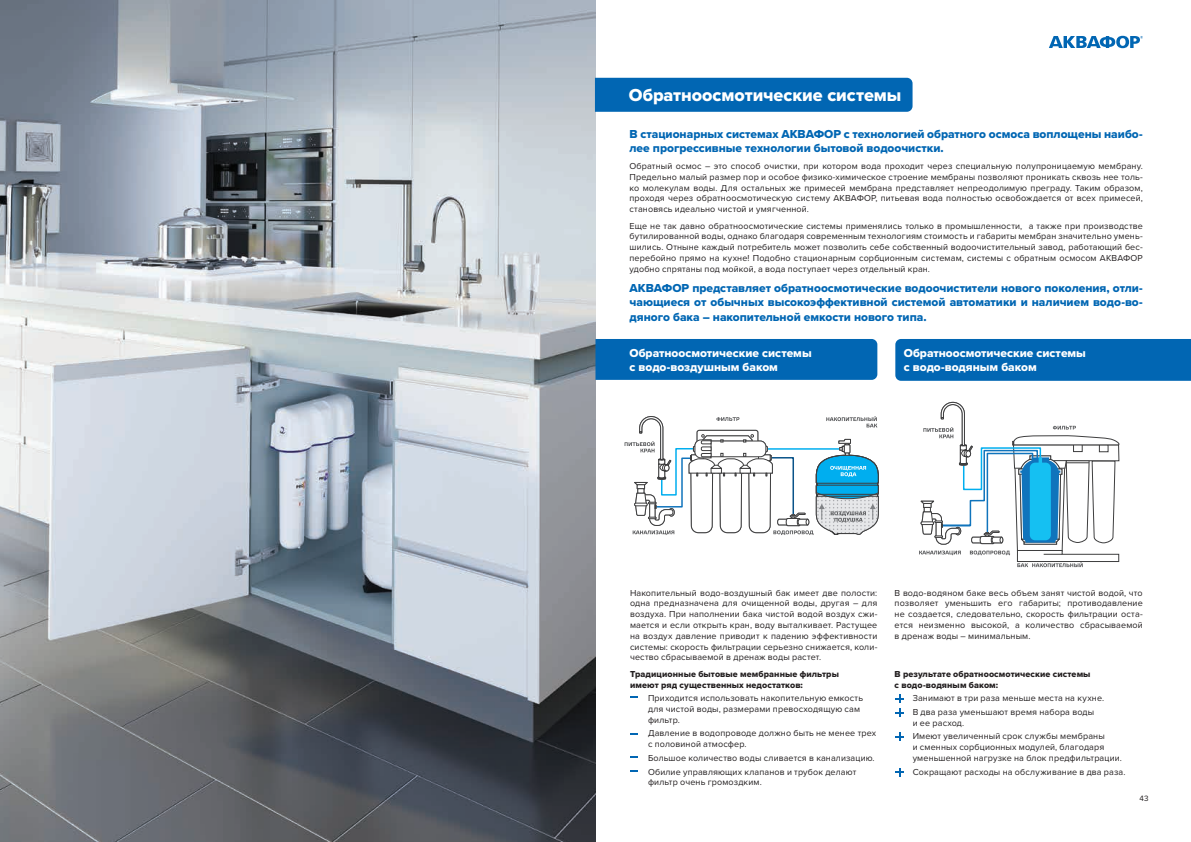
<style>
.page{position:relative;width:1191px;height:842px;background:#fff}
.page>*{position:absolute;margin:0;border:0;box-sizing:border-box;transform-origin:0 0}
.t1{font:18px "Proxima Nova Extrabld";letter-spacing:-.005em;color:#fff}
.t2{font:12px/14.4px "Proxima Nova Extrabld";color:#0166b3}
.t3{font:12px/14.4px "Proxima Nova Extrabld";color:#fff}
.t4{font:9px/10.8px "Proxima Nova";letter-spacing:.015em;color:#231f20}
.t5{font:9px/10.8px "Proxima Nova Extrabld";letter-spacing:.01em;color:#231f20}
.t6{font:8px "Proxima Nova";color:#231f20}
</style>
<div class="page">
<img style="left:0;top:0;width:595px;height:842px">
<svg style="left:624px;top:416px;width:255px;height:119px"></svg>
<svg style="left:919px;top:401px;width:201px;height:166px"></svg>
<svg style="left:895px;top:694px;width:9px;height:23px"></svg>
<svg style="left:895px;top:732px;width:9px;height:9px"></svg>
<svg style="left:895px;top:768px;width:9px;height:9px"></svg>
<svg style="left:630px;top:756px;width:7px;height:2px"></svg>
<svg style="left:630px;top:770px;width:7px;height:2px"></svg>
<svg style="left:1049px;top:36px;width:93px;height:12px"></svg>
<div style="left:595px;top:78px;width:317px;height:34px;background:#0166b3"></div>
<div style="left:595px;top:339px;width:282px;height:41px;background:#0166b3"></div>
<div style="left:895px;top:339px;width:296px;height:42px;background:#0166b3"></div>
<h1 class="t1" style="left:629px;top:81px;width:274px">Обратноосмотические системы</h1>
<h2 class="t2" style="left:629px;top:127px;width:515px">В стационарных системах АКВАФОР с технологией обратного осмоса воплощены наибо&shy;лее прогрессивные технологии бытовой водоочистки.</h2>
<p class="t4" style="left:629px;top:160px;width:515px;text-align:justify">Обратный осмос – это способ очистки, при котором вода проходит через специальную полупроницаемую мембрану.<br>Предельно малый размер пор и особое физико-химическое строение мембраны позволяют проникать сквозь нее толь&shy;ко молекулам воды. Для остальных же примесей мембрана представляет непреодолимую преграду. Таким образом, проходя через обратноосмотическую систему АКВАФОР, питьевая вода полностью освобождается от всех примесей, становясь идеально чистой и умягченной.</p>
<p class="t4" style="left:629px;top:220px;width:515px;text-align:justify">Еще не так давно обратноосмотические системы применялись только в промышленности, а также при производстве бутилированной воды, однако благодаря современным технологиям стоимость и габариты мембран значительно умень&shy;шились. Отныне каждый потребитель может позволить себе собственный водоочистительный завод, работающий бес&shy;перебойно прямо на кухне! Подобно стационарным сорбционным системам, системы с обратным осмосом АКВАФОР удобно спрятаны под мойкой, а вода поступает через отдельный кран.</p>
<h2 class="t2" style="left:629px;top:280px;width:515px;text-align:justify">АКВАФОР представляет обратноосмотические водоочистители нового поколения, отли&shy;чающиеся от обычных высокоэффективной системой автоматики и наличием водо-во&shy;дяного бака – накопительной емкости нового типа.</h2>
<h2 class="t3" style="left:629px;top:346px;width:184px">Обратноосмотические системы с водо-воздушным баком</h2>
<h2 class="t3" style="left:904px;top:346px;width:184px">Обратноосмотические системы с водо-водяным баком</h2>
<p class="t4" style="left:630px;top:587px;width:249px;text-align:justify">Накопительный водо-воздушный бак имеет две полости: одна предназначена для очищенной воды, другая – для воздуха. При наполнении бака чистой водой воздух сжи&shy;мается и если открыть кран, воду выталкивает. Растущее на воздух давление приводит к падению эффективности системы: скорость фильтрации серьезно снижается, коли&shy;чество сбрасываемой в дренаж воды растет.</p>
<p class="t5" style="left:630px;top:668px;width:210px">Традиционные бытовые мембранные фильтры имеют ряд существенных недостатков:</p>
<p class="t4" style="left:648px;top:692px;width:216px">Приходится использовать накопительную емкость для чистой воды, размерами превосходящую сам фильтр.</p>
<p class="t4" style="left:648px;top:728px;width:230px">Давление в водопроводе должно быть не менее трех с половиной атмосфер.</p>
<p class="t4" style="left:648px;top:751px;width:228px;line-height:13.6px">Большое количество воды сливается в канализацию.<br>Обилие управляющих клапанов и трубок делают</p>
<p class="t4" style="left:648px;top:776px;width:115px">фильтр очень громоздким.</p>
<p class="t4" style="left:894px;top:587px;width:250px;text-align:justify">В водо-водяном баке весь объем занят чистой водой, что позволяет уменьшить его габариты; противодавление не создается, следовательно, скорость фильтрации оста&shy;ется неизменно высокой, а количество сбрасываемой в дренаж воды – минимальным.</p>
<p class="t5" style="left:894px;top:668px;width:197px">В результате обратноосмотические системы с водо-водяным баком:</p>
<p class="t4" style="left:912px;top:691px;width:193px;line-height:13.6px">Занимают в три раза меньше места на кухне.<br>В два раза уменьшают время набора воды</p>
<p class="t4" style="left:912px;top:716px;width:194px;line-height:13.6px">и ее расход.<br>Имеют увеличенный срок службы мембраны</p>
<p class="t4" style="left:912px;top:741px;width:211px">и сменных сорбционных модулей, благодаря уменьшенной нагрузке на блок предфильтрации.</p>
<p class="t4" style="left:912px;top:766px;width:214px">Сокращают расходы на обслуживание в два раза.</p>
<p class="t6" style="left:1139px;top:792px;width:10px">43</p>
</div>
